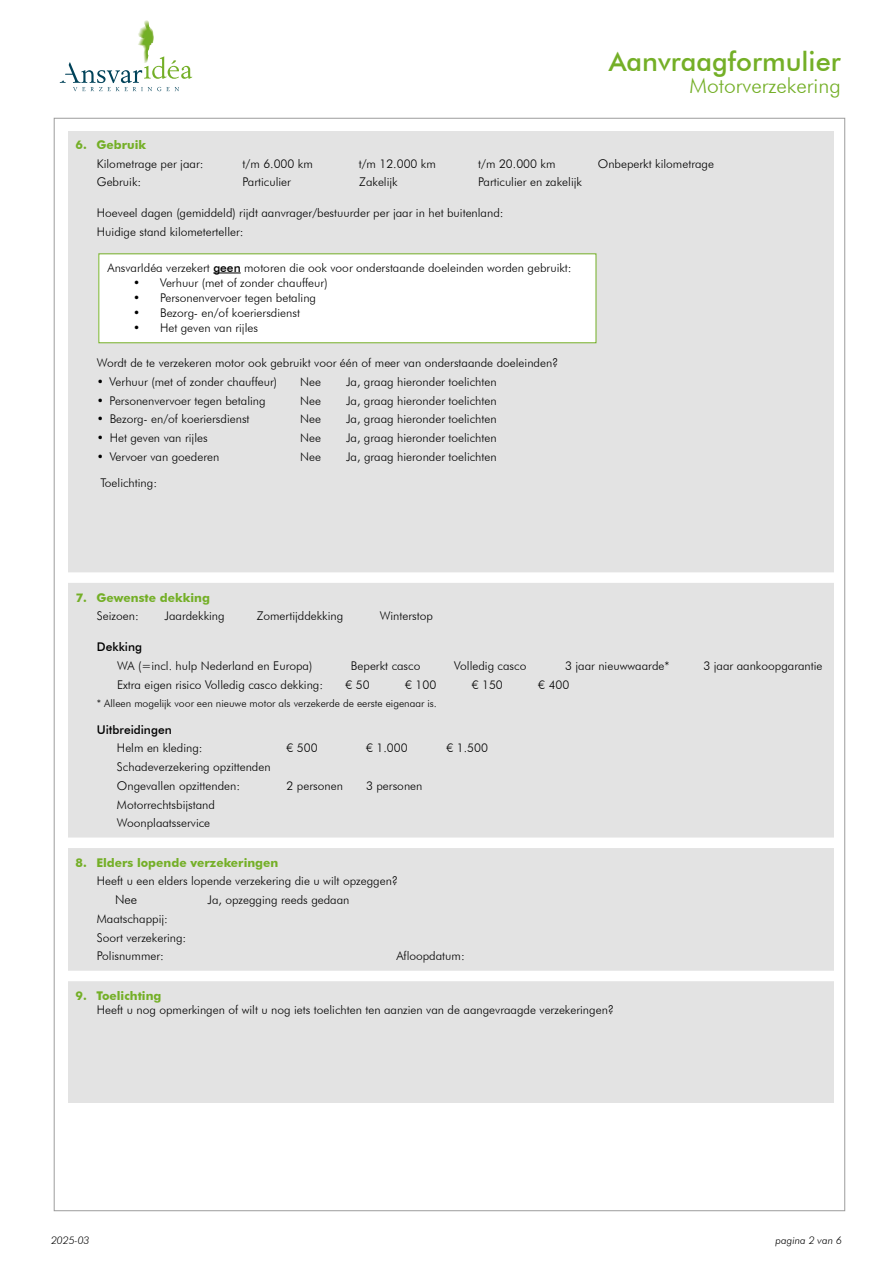
<style>
.page{position:relative;width:893px;height:1263px;background:#fff}
.page>*{position:absolute;margin:0;border:0;box-sizing:border-box;transform-origin:0 0}
.t1{font:500 27px "Futura BT";color:#74af27}
.t2{font:300 21px "Futura BT";color:#74af27}
.t3{font:300 12.75px "Futura BT";color:#000}
.t4{font:300 12px/18.8px "Futura BT";color:#000}
.t5{font:700 12px "Futura BT";color:#74af27}
.t6{font:500 12px "Futura BT";color:#000}
.t7{font:300 10.5px "Futura BT";color:#000}
.t8{font:italic 300 10.5px "Futura BT";color:#000}
.s1{font-weight:500}
</style>
<div class="page">
<div style="left:68px;top:132px;width:765px;height:971px;background:#e3e3e3"></div>
<svg style="left:60px;top:26px;width:132px;height:65px"></svg>
<img style="left:137px;top:20px;width:11px;height:43px">
<div style="left:63px;top:572px;width:777px;height:11px;background:#fff"></div>
<div style="left:63px;top:837px;width:777px;height:11px;background:#fff"></div>
<div style="left:63px;top:971px;width:777px;height:10px;background:#fff"></div>
<div style="left:99px;top:254px;width:497px;height:89px;background:#fff"></div>
<svg style="left:213px;top:273px;width:28px;height:1px"></svg>
<div style="left:99px;top:254px;width:497px;height:89px;border:1px solid #74af27"></div>
<h1 class="t1" style="left:609px;top:45px;width:233px">Aanvraagformulier</h1>
<h2 class="t2" style="left:690px;top:73px;width:153px">Motorverzekering</h2>
<p class="t5" style="left:76px;top:137px;width:72px">6. Gebruik</p>
<p class="t4" style="left:97px;top:154px;width:108px">Kilometrage per jaar:</p>
<p class="t4" style="left:243px;top:154px;width:72px">t/m 6.000 km</p>
<p class="t4" style="left:359px;top:154px;width:79px">t/m 12.000 km</p>
<p class="t4" style="left:478px;top:154px;width:79px">t/m 20.000 km</p>
<p class="t4" style="left:598px;top:154px;width:118px">Onbeperkt kilometrage</p>
<p class="t4" style="left:97px;top:173px;width:46px">Gebruik:</p>
<p class="t4" style="left:243px;top:173px;width:50px">Particulier</p>
<p class="t4" style="left:359px;top:173px;width:40px">Zakelijk</p>
<p class="t4" style="left:478px;top:173px;width:105px">Particulier en zakelijk</p>
<p class="t4" style="left:97px;top:203px;width:408px">Hoeveel dagen (gemiddeld) rijdt aanvrager/bestuurder per jaar in het buitenland:<br>Huidige stand kilometerteller:</p>
<p class="t4" style="left:108px;top:258px;width:466px">AnsvarIdéa verzekert <span class="s1">geen</span> motoren die ook voor onderstaande doeleinden worden gebruikt:</p>
<p class="t4" style="left:133px;top:273px;width:196px">• Verhuur (met of zonder chauffeur)</p>
<p class="t4" style="left:133px;top:288px;width:185px">• Personenvervoer tegen betaling</p>
<p class="t4" style="left:133px;top:303px;width:168px">• Bezorg- en/of koeriersdienst</p>
<p class="t4" style="left:133px;top:318px;width:126px">• Het geven van rijles</p>
<p class="t4" style="left:97px;top:353px;width:463px">Wordt de te verzekeren motor ook gebruikt voor één of meer van onderstaande doeleinden?</p>
<p class="t4" style="left:97px;top:372px;width:182px">• Verhuur (met of zonder chauffeur)</p>
<p class="t4" style="left:300px;top:372px;width:22px">Nee</p>
<p class="t4" style="left:346px;top:372px;width:152px">Ja, graag hieronder toelichten</p>
<p class="t4" style="left:97px;top:391px;width:170px">• Personenvervoer tegen betaling</p>
<p class="t4" style="left:300px;top:391px;width:22px">Nee</p>
<p class="t4" style="left:346px;top:391px;width:152px">Ja, graag hieronder toelichten</p>
<p class="t4" style="left:97px;top:410px;width:154px">• Bezorg- en/of koeriersdienst</p>
<p class="t4" style="left:300px;top:410px;width:22px">Nee</p>
<p class="t4" style="left:346px;top:410px;width:152px">Ja, graag hieronder toelichten</p>
<p class="t4" style="left:97px;top:428px;width:112px">• Het geven van rijles</p>
<p class="t4" style="left:300px;top:428px;width:22px">Nee</p>
<p class="t4" style="left:346px;top:428px;width:152px">Ja, graag hieronder toelichten</p>
<p class="t4" style="left:97px;top:447px;width:124px">• Vervoer van goederen</p>
<p class="t4" style="left:300px;top:447px;width:22px">Nee</p>
<p class="t4" style="left:346px;top:447px;width:152px">Ja, graag hieronder toelichten</p>
<p class="t4" style="left:100px;top:473px;width:58px">Toelichting:</p>
<p class="t5" style="left:76px;top:590px;width:136px">7. Gewenste dekking</p>
<p class="t4" style="left:97px;top:606px;width:43px">Seizoen:</p>
<p class="t4" style="left:165px;top:606px;width:62px">Jaardekking</p>
<p class="t4" style="left:257px;top:606px;width:88px">Zomertijddekking</p>
<p class="t4" style="left:380px;top:606px;width:55px">Winterstop</p>
<p class="t6" style="left:97px;top:639px;width:47px">Dekking</p>
<p class="t4" style="left:117px;top:656px;width:197px">WA (=incl. hulp Nederland en Europa)</p>
<p class="t4" style="left:351px;top:656px;width:71px">Beperkt casco</p>
<p class="t4" style="left:454px;top:656px;width:74px">Volledig casco</p>
<p class="t4" style="left:565px;top:656px;width:106px">3 jaar nieuwwaarde*</p>
<p class="t4" style="left:703px;top:656px;width:121px">3 jaar aankoopgarantie</p>
<p class="t4" style="left:117px;top:675px;width:208px">Extra eigen risico Volledig casco dekking:</p>
<p class="t4" style="left:345px;top:675px;width:26px">€ 50</p>
<p class="t4" style="left:405px;top:675px;width:33px">€ 100</p>
<p class="t4" style="left:472px;top:675px;width:33px">€ 150</p>
<p class="t4" style="left:538px;top:675px;width:33px">€ 400</p>
<p class="t7" style="left:97px;top:697px;width:341px">* Alleen mogelijk voor een nieuwe motor als verzekerde de eerste eigenaar is.</p>
<p class="t6" style="left:97px;top:722px;width:76px">Uitbreidingen</p>
<p class="t4" style="left:117px;top:738px;width:87px">Helm en kleding:</p>
<p class="t4" style="left:287px;top:738px;width:33px">€ 500</p>
<p class="t4" style="left:366px;top:738px;width:43px">€ 1.000</p>
<p class="t4" style="left:446px;top:738px;width:43px">€ 1.500</p>
<p class="t4" style="left:117px;top:757px;width:155px">Schadeverzekering opzittenden<br>Ongevallen opzittenden:</p>
<p class="t4" style="left:287px;top:776px;width:58px">2 personen</p>
<p class="t4" style="left:366px;top:776px;width:58px">3 personen</p>
<p class="t4" style="left:117px;top:795px;width:100px">Motorrechtsbijstand<br>Woonplaatsservice</p>
<p class="t5" style="left:76px;top:855px;width:204px">8. Elders lopende verzekeringen</p>
<p class="t4" style="left:97px;top:872px;width:303px">Heeft u een elders lopende verzekering die u wilt opzeggen?</p>
<p class="t3" style="left:115px;top:892px;width:24px">Nee</p>
<p class="t4" style="left:208px;top:890px;width:143px">Ja, opzegging reeds gedaan</p>
<p class="t4" style="left:97px;top:909px;width:91px">Maatschappij:<br>Soort verzekering:<br>Polisnummer:</p>
<p class="t4" style="left:396px;top:947px;width:70px">Afloopdatum:</p>
<p class="t5" style="left:76px;top:988px;width:87px">9. Toelichting</p>
<p class="t4" style="left:97px;top:1000px;width:519px">Heeft u nog opmerkingen of wilt u nog iets toelichten ten aanzien van de aangevraagde verzekeringen?</p>
<p class="t8" style="left:51px;top:1234px;width:40px">2025-03</p>
<p class="t8" style="left:775px;top:1234px;width:68px">pagina 2 van 6</p>
</div>
